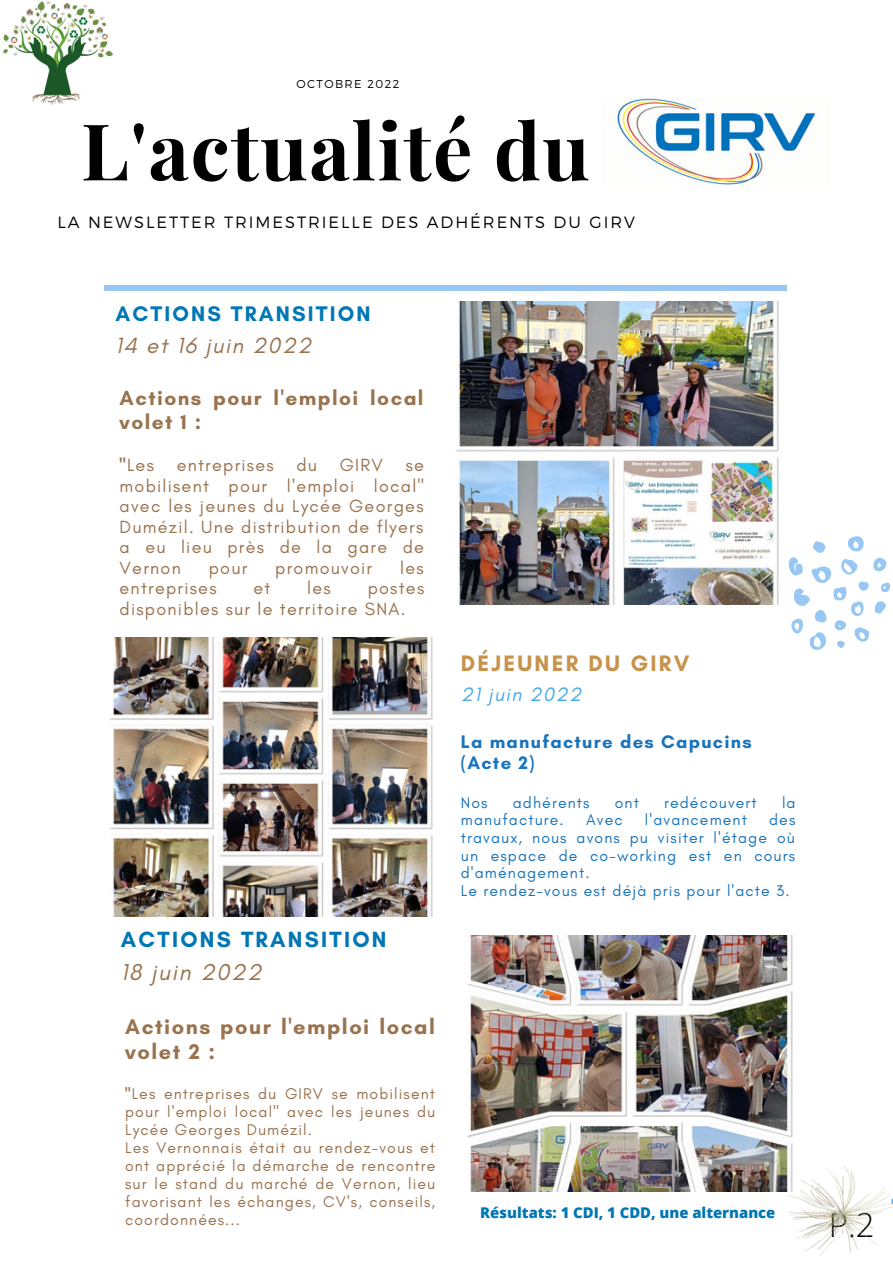
<style>
.page{position:relative;width:893px;height:1264px;background:#fff}
.page>*{position:absolute;margin:0;border:0;box-sizing:border-box;transform-origin:0 0}
.t1{font:700 78.3px "Playfair Display";letter-spacing:.02em;color:#000}
.t2{font:300 33px "Open Sans";color:#000}
.t3{font:italic 23.4px "Glacial Indifference";letter-spacing:.07em;color:#99724e}
.t4{font:700 22.8px "Glacial Indifference";letter-spacing:.1em;color:#c7924a}
.t5{font:700 22.5px "Glacial Indifference";letter-spacing:.1em;color:#0077b5}
.t6{font:italic 22.5px "Glacial Indifference";letter-spacing:.07em;color:#99724e}
.t7{font:700 21.75px/24.8px "Glacial Indifference";letter-spacing:.07em;color:#99724e}
.t8{font:700 21.6px "Glacial Indifference";letter-spacing:.1em;color:#0077b5}
.t9{font:700 20.85px/23.7px "Glacial Indifference";letter-spacing:.07em;color:#99724e}
.t10{font:italic 19.8px "Glacial Indifference";letter-spacing:.07em;color:#47a8ea}
.t11{font:700 18.45px/20.9px "Glacial Indifference";letter-spacing:.07em;color:#1974bc}
.t12{font:18px/20.5px "Glacial Indifference";letter-spacing:.07em;color:#99724e;text-align:justify}
.t13{font:300 16.35px "Montserrat";letter-spacing:.12em;color:#000}
.t14{font:15.75px/18px "Glacial Indifference";letter-spacing:.07em;color:#99724e}
.t15{font:15.75px/17.5px "Glacial Indifference";letter-spacing:.07em;color:#1974bc}
.t16{font:800 14.85px "Open Sans";color:#0077b5}
.t17{font:300 11.4px "Montserrat";letter-spacing:.12em;color:#000}
.s1{font-weight:700}
</style>
<div class="page">
<img style="left:456px;top:301px;width:323px;height:304px">
<img style="left:110px;top:637px;width:323px;height:279px">
<img style="left:467px;top:935px;width:326px;height:256px">
<svg style="left:788px;top:536px;width:102px;height:114px"></svg>
<div style="left:105px;top:285px;width:682px;height:6px;background:#97c7f2"></div>
<img style="left:3px;top:1px;width:110px;height:104px">
<img style="left:788px;top:1166px;width:104px;height:89px">
<img style="left:617px;top:98px;width:199px;height:87px">
<p class="t17" style="left:296px;top:76px;width:104px">OCTOBRE 2022</p>
<h1 class="t1" style="left:81px;top:96px;width:510px">L'actualité du</h1>
<p class="t13" style="left:58px;top:211px;width:579px">LA NEWSLETTER TRIMESTRIELLE DES ADHÉRENTS DU GIRV</p>
<h3 class="t8" style="left:115px;top:300px;width:257px">ACTIONS TRANSITION</h3>
<h3 class="t6" style="left:115px;top:331px;width:197px">14 et 16 juin 2022</h3>
<h3 class="t9" style="left:120px;top:386px;width:305px">Actions pour l'emploi local volet 1 :</h3>
<p class="t12" style="left:120px;top:454px;width:36px"><span class="s1">"</span>Les</p>
<p class="t12" style="left:177px;top:454px;width:98px">entreprises</p>
<p class="t12" style="left:296px;top:454px;width:22px">du</p>
<p class="t12" style="left:340px;top:454px;width:45px">GIRV</p>
<p class="t12" style="left:120px;top:454px;width:306px;text-indent:286px">se mobilisent pour l'emploi local" avec les jeunes du Lycée Georges Dumézil. Une distribution de flyers a eu lieu près de la gare de Vernon</p>
<p class="t12" style="left:209px;top:557px;width:40px">pour</p>
<p class="t12" style="left:275px;top:557px;width:98px">promouvoir</p>
<p class="t12" style="left:400px;top:557px;width:25px">les</p>
<p class="t12" style="left:120px;top:577px;width:98px">entreprises</p>
<p class="t12" style="left:253px;top:577px;width:18px">et</p>
<p class="t12" style="left:307px;top:577px;width:25px">les</p>
<p class="t12" style="left:120px;top:577px;width:306px;text-indent:248px">postes disponibles sur le territoire SNA.</p>
<h3 class="t5" style="left:121px;top:925px;width:267px">ACTIONS TRANSITION</h3>
<h3 class="t3" style="left:121px;top:957px;width:142px">18 juin 2022</h3>
<h3 class="t7" style="left:125px;top:1014px;width:311px">Actions pour l'emploi local volet 2 :</h3>
<p class="t14" style="left:125px;top:1084px;width:312px"><span class="s1">"</span>Les entreprises du GIRV se mobilisent pour l'emploi local" avec les jeunes du Lycée Georges Dumézil.<br>Les Vernonnais était au rendez-vous et ont apprécié la démarche de rencontre sur le stand du marché de Vernon, lieu favorisant les échanges, CV's, conseils, coordonnées...</p>
<h3 class="t4" style="left:461px;top:649px;width:230px">DÉJEUNER DU GIRV</h3>
<p class="t10" style="left:461px;top:682px;width:122px">21 juin 2022</p>
<p class="t11" style="left:461px;top:731px;width:292px">La manufacture des Capucins (Acte 2)</p>
<p class="t15" style="left:461px;top:793px;width:28px">Nos</p>
<p class="t15" style="left:513px;top:793px;width:78px">adhérents</p>
<p class="t15" style="left:614px;top:793px;width:26px">ont</p>
<p class="t15" style="left:664px;top:793px;width:94px">redécouvert</p>
<p class="t15" style="left:782px;top:793px;width:15px">la</p>
<p class="t15" style="left:461px;top:811px;width:104px">manufacture.</p>
<p class="t15" style="left:586px;top:811px;width:38px">Avec</p>
<p class="t15" style="left:645px;top:811px;width:103px">l'avancement</p>
<p class="t15" style="left:461px;top:811px;width:336px;text-indent:308px">des travaux, nous avons pu visiter l'étage où un espace de co-working est en cours d'aménagement.<br>Le rendez-vous est déjà pris pour l'acte 3.</p>
<p class="t16" style="left:480px;top:1201px;width:297px">Résultats: 1 CDI, 1 CDD, une alternance</p>
<h2 class="t2" style="left:828px;top:1201px;width:47px">P.2</h2>
</div>
